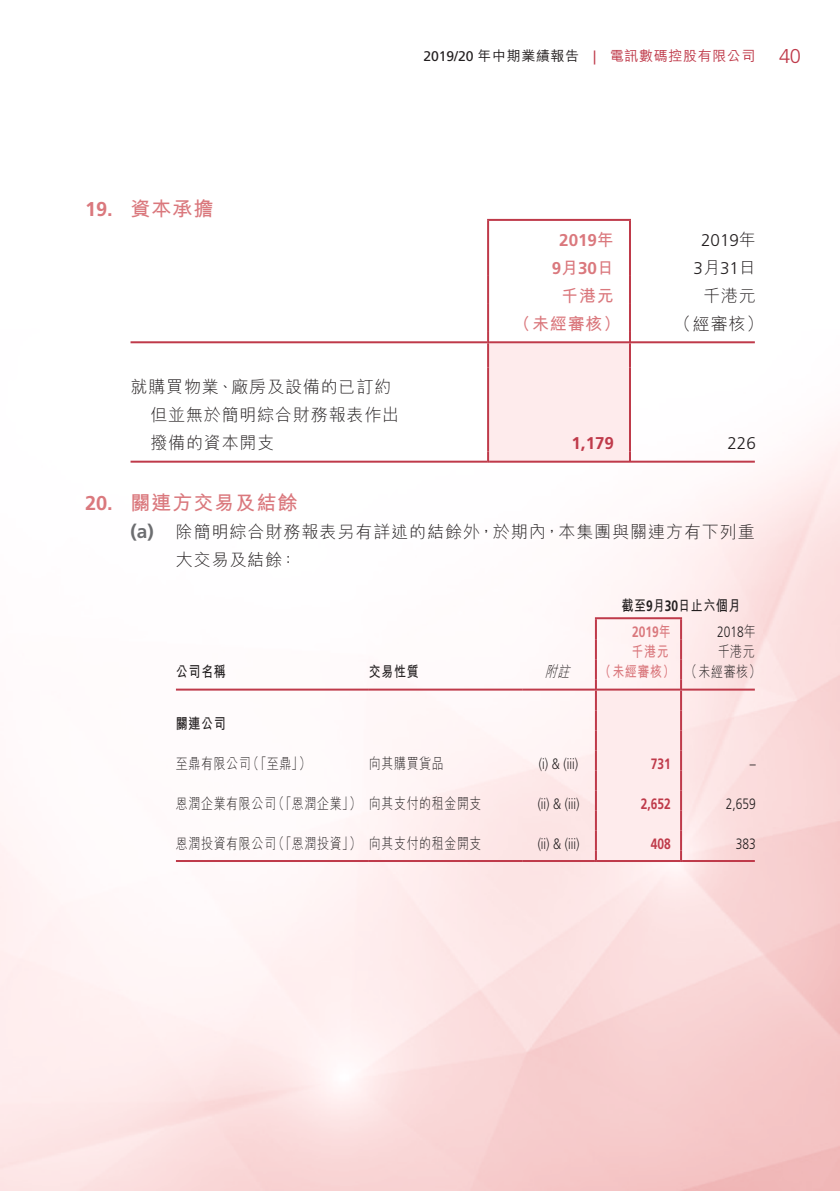
<style>
.page{position:relative;width:840px;height:1191px;background:#fff}
.page>*{position:absolute;margin:0;border:0;box-sizing:border-box;transform-origin:0 0}
.Heading_3{font:700 20px "M Hei HK";letter-spacing:.05em;color:#da787d}
.Heading_3-2{font:700 20px "Frutiger LT Std";color:#da787d}
.t1{font:300 20px "Frutiger LT Std";color:#bf3a4a}
.Heading_4{font:700 19px "Frutiger LT Std";color:#6c6d70}
.Body_Text{font:300 17px/28px "M Hei HK";letter-spacing:.05em;color:#231f20}
.Heading_4-2{font:300 17px "M Hei HK";letter-spacing:.055em;color:#231f20}
.Body_Text-2{font:300 17px "Frutiger LT Std";color:#231f20}
.Body_Text-3{font:700 17px "Frutiger LT Std";color:#da787d}
.Body_Text-4{font:700 17px "M Hei HK";letter-spacing:.05em;color:#da787d}
.Body_Text-5{font:700 17px "Frutiger LT Std";color:#bf3a4a}
.Body_Text-6{font:300 15px "M Hei HK";letter-spacing:.05em;color:#231f20;scale:.8 1}
.Body_Text-7{font:300 15px "Frutiger LT Std";color:#231f20;scale:.8 1}
.Body_Text-8{font:700 15px "M Hei HK";letter-spacing:.05em;color:#231f20;scale:.8 1}
.Body_Text-9{font:700 15px "Frutiger LT Std";color:#bf3a4a;scale:.8 1}
.Body_Text-10{font:700 15px "M Hei HK";letter-spacing:.05em;color:#da787d;scale:.8 1}
.Body_Text-11{font:700 15px "Frutiger LT Std";color:#da787d;scale:.8 1}
.Body_Text-12{font:italic 300 15px "M Hei HK";color:#231f20;scale:.8 1}
.t2{font:14px "Frutiger LT Std";letter-spacing:-.005em;color:#231f20}
.t3{font:500 14px "M Hei HK";letter-spacing:.045em;color:#bf3a4a}
.t4{font:14px "Frutiger LT Std";color:#bf3a4a}
.s1{font-family:"M Hei HK";font-weight:500}
.s2{font-family:"M Hei HK"}
.s3{font-family:"Frutiger LT Std"}
</style>
<div class="page">
<img style="left:0;top:218px;width:839px;height:973px">
<hr style="left:487px;top:219px;width:143px;height:2px;background:#bf3a4a">
<hr style="left:487px;top:221px;width:2px;height:55px;background:#bf3a4a">
<hr style="left:628px;top:221px;width:2px;height:55px;background:#bf3a4a">
<hr style="left:487px;top:276px;width:2px;height:28px;background:#bf3a4a">
<hr style="left:628px;top:276px;width:2px;height:28px;background:#bf3a4a">
<hr style="left:487px;top:304px;width:2px;height:28px;background:#bf3a4a">
<hr style="left:628px;top:304px;width:2px;height:28px;background:#bf3a4a">
<svg style="left:487px;top:332px;width:143px;height:131px;background:#fce7e9"></svg>
<hr style="left:130px;top:341px;width:357px;height:2px;background:#bf3a4a">
<hr style="left:489px;top:341px;width:139px;height:2px;background:#bf3a4a">
<hr style="left:630px;top:341px;width:124px;height:2px;background:#bf3a4a">
<hr style="left:130px;top:461px;width:357px;height:2px;background:#bf3a4a">
<hr style="left:489px;top:461px;width:139px;height:2px;background:#bf3a4a">
<hr style="left:630px;top:461px;width:124px;height:2px;background:#bf3a4a">
<hr style="left:594px;top:619px;width:2px;height:20px;background:#bf3a4a">
<hr style="left:679px;top:619px;width:2px;height:20px;background:#bf3a4a">
<hr style="left:594px;top:617px;width:87px;height:2px;background:#bf3a4a">
<hr style="left:594px;top:639px;width:2px;height:20px;background:#bf3a4a">
<hr style="left:679px;top:639px;width:2px;height:20px;background:#bf3a4a">
<hr style="left:594px;top:659px;width:2px;height:20px;background:#bf3a4a">
<hr style="left:679px;top:659px;width:2px;height:20px;background:#bf3a4a">
<div style="left:594px;top:679px;width:87px;height:183px;background:#feebec"></div>
<hr style="left:594px;top:750px;width:2px;height:20px;background:#bf3a4a">
<hr style="left:679px;top:750px;width:2px;height:20px;background:#bf3a4a">
<hr style="left:594px;top:790px;width:2px;height:20px;background:#bf3a4a">
<hr style="left:679px;top:790px;width:2px;height:20px;background:#bf3a4a">
<hr style="left:594px;top:810px;width:2px;height:20px;background:#bf3a4a">
<hr style="left:679px;top:810px;width:2px;height:20px;background:#bf3a4a">
<hr style="left:594px;top:830px;width:2px;height:20px;background:#bf3a4a">
<hr style="left:679px;top:830px;width:2px;height:20px;background:#bf3a4a">
<hr style="left:176px;top:688px;width:193px;height:2px;background:#bf3a4a">
<hr style="left:369px;top:688px;width:153px;height:2px;background:#bf3a4a">
<hr style="left:522px;top:688px;width:72px;height:2px;background:#bf3a4a">
<hr style="left:596px;top:688px;width:83px;height:2px;background:#bf3a4a">
<hr style="left:681px;top:688px;width:73px;height:2px;background:#bf3a4a">
<hr style="left:176px;top:860px;width:193px;height:2px;background:#bf3a4a">
<hr style="left:369px;top:860px;width:153px;height:2px;background:#bf3a4a">
<hr style="left:522px;top:860px;width:72px;height:2px;background:#bf3a4a">
<hr style="left:596px;top:860px;width:83px;height:2px;background:#bf3a4a">
<hr style="left:681px;top:860px;width:73px;height:2px;background:#bf3a4a">
<p class="t2" style="left:423px;top:48px;width:157px">2019/20 <span class="s1">年中期業績報告</span></p>
<p class="t4" style="left:592px;top:48px;width:5px">|</p>
<p class="t3" style="left:609px;top:46px;width:147px">電訊數碼控股有限公司</p>
<h1 class="t1" style="left:778px;top:45px;width:23px">40</h1>
<p class="Heading_3-2" style="left:85px;top:198px;width:29px">19.</p>
<p class="Heading_3-2" style="left:85px;top:491px;width:29px">20.</p>
<p class="Heading_3" style="left:130px;top:194px;width:84px">資本承擔</p>
<p class="Body_Text" style="left:150px;top:373px;width:250px;text-indent:-20px">就購買物業、廠房及設備的已訂約但並無於簡明綜合財務報表作出</p>
<p class="Body_Text" style="left:150px;top:429px;width:125px">撥備的資本開支</p>
<p class="Heading_3" style="left:130px;top:488px;width:168px">關連方交易及結餘</p>
<p class="Body_Text-3" style="left:559px;top:230px;width:56px">2019<span class="s2">年</span></p>
<p class="Body_Text-3" style="left:551px;top:258px;width:64px"><span class="s2">月</span>9 30<span class="s2">日</span></p>
<p class="Body_Text-4" style="left:561px;top:283px;width:54px">千港元</p>
<p class="Body_Text-2" style="left:700px;top:230px;width:56px">2019<span class="s2">年</span></p>
<p class="Body_Text-2" style="left:693px;top:258px;width:64px"><span class="s2">月</span>3 31<span class="s2">日</span></p>
<p class="Body_Text" style="left:702px;top:281px;width:54px">千港元</p>
<p class="Body_Text-4" style="left:513px;top:311px;width:108px">（未經審核）</p>
<p class="Body_Text" style="left:673px;top:309px;width:91px">（經審核(</p>
<p class="Body_Text-5" style="left:571px;top:433px;width:44px">1,179</p>
<p class="Body_Text-2" style="left:727px;top:434px;width:30px">226</p>
<p class="Heading_4" style="left:130px;top:520px;width:25px">a( )</p>
<p class="Heading_4-2" style="left:176px;top:523px;width:580px">除簡明綜合財務報表另有詳述的結餘外，於期內，本集團與關連方有下列重</p>
<p class="Heading_4-2" style="left:176px;top:551px;width:122px">大交易及結餘：</p>
<p class="Body_Text-8" style="left:621px;top:594px;width:150px">截至月<span class="s3">9 30</span>日止六個月</p>
<p class="Body_Text-7" style="left:716px;top:623px;width:50px">2018<span class="s2">年</span></p>
<p class="Body_Text-11" style="left:631px;top:623px;width:50px">2019<span class="s2">年</span></p>
<p class="Body_Text-10" style="left:631px;top:641px;width:48px">千港元</p>
<p class="Body_Text-6" style="left:717px;top:644px;width:48px">千港元</p>
<p class="Body_Text-8" style="left:176px;top:661px;width:64px">公司名稱</p>
<p class="Body_Text-8" style="left:176px;top:712px;width:64px">關連公司</p>
<p class="Body_Text-8" style="left:369px;top:661px;width:64px">交易性質</p>
<p class="Body_Text-12" style="left:544px;top:664px;width:37px">附註</p>
<p class="Body_Text-10" style="left:599px;top:661px;width:96px">（未經審核）</p>
<p class="Body_Text-6" style="left:685px;top:664px;width:96px">（未經審核(</p>
<p class="Body_Text-6" style="left:247px;top:755px;width:81px">（「至鼎」）</p>
<p class="Body_Text-6" style="left:176px;top:755px;width:95px">至鼎有限公司</p>
<p class="Body_Text-6" style="left:369px;top:755px;width:95px">向其購買貨品</p>
<p class="Body_Text-7" style="left:538px;top:755px;width:50px">i( ) &amp; ( (iii</p>
<p class="Body_Text-9" style="left:650px;top:754px;width:26px">731</p>
<p class="Body_Text-7" style="left:749px;top:755px;width:9px">–</p>
<p class="Body_Text-6" style="left:272px;top:795px;width:112px">（「恩潤企業」）</p>
<p class="Body_Text-6" style="left:176px;top:795px;width:127px">恩潤企業有限公司</p>
<p class="Body_Text-6" style="left:369px;top:795px;width:142px">向其支付的租金開支</p>
<p class="Body_Text-7" style="left:537px;top:795px;width:54px">i i( ) &amp; ( (iii</p>
<p class="Body_Text-9" style="left:640px;top:794px;width:39px">2,652</p>
<p class="Body_Text-7" style="left:725px;top:795px;width:39px">2,659</p>
<p class="Body_Text-6" style="left:272px;top:835px;width:112px">（「恩潤投資」）</p>
<p class="Body_Text-6" style="left:176px;top:835px;width:127px">恩潤投資有限公司</p>
<p class="Body_Text-6" style="left:369px;top:835px;width:142px">向其支付的租金開支</p>
<p class="Body_Text-7" style="left:537px;top:835px;width:54px">i i( ) &amp; ( (iii</p>
<p class="Body_Text-9" style="left:650px;top:834px;width:26px">408</p>
<p class="Body_Text-7" style="left:735px;top:835px;width:26px">383</p>
</div>
